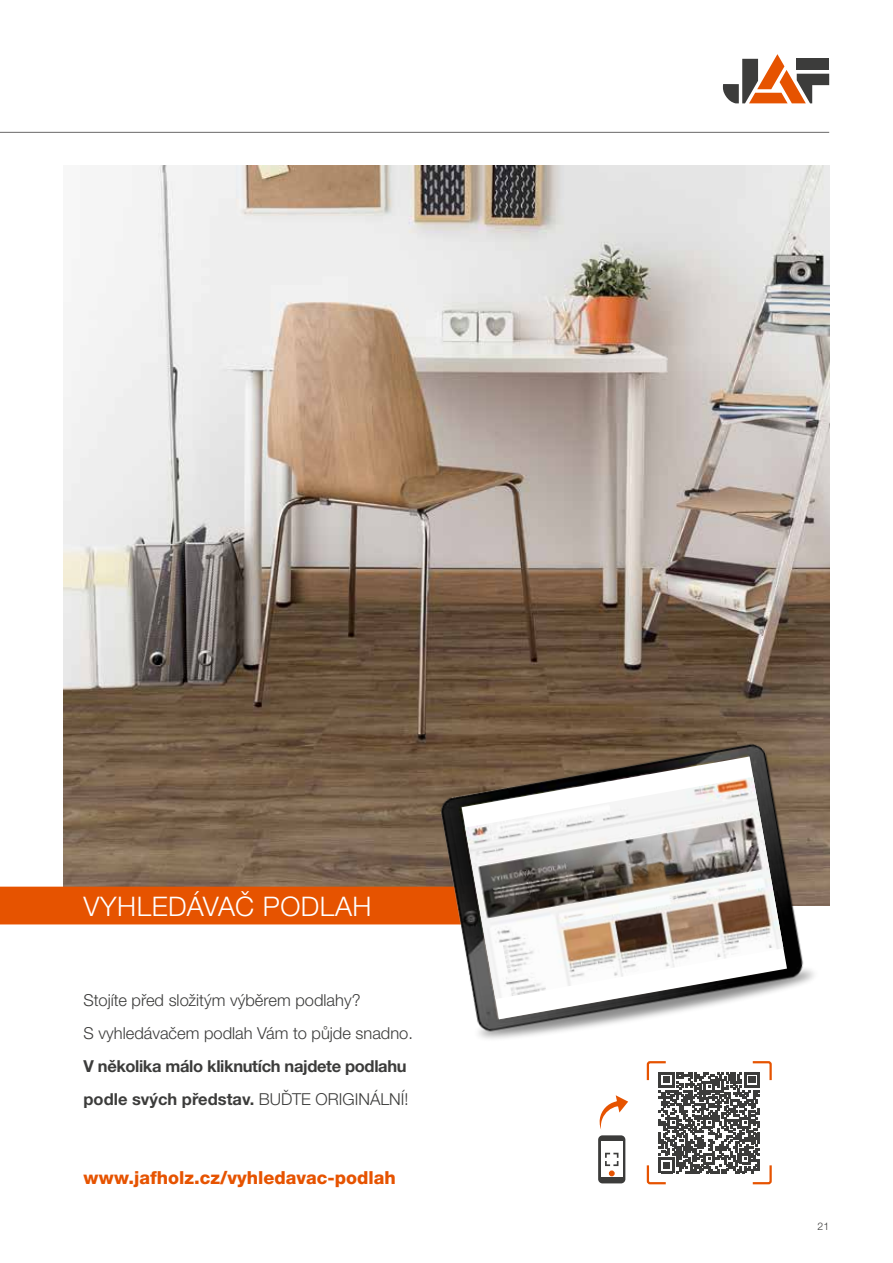
<style>
.page{position:relative;width:893px;height:1263px;background:#fff}
.page>*{position:absolute;margin:0;border:0;box-sizing:border-box;transform-origin:0 0}
.t1{font:300 27px "Helvetica Neue LTW1 G";letter-spacing:.02em;color:#fff}
.t2{font:800 18px "Helvetica Neue LTW1 G";color:#e65300}
.t3{font:700 16.5px/33px "Helvetica Neue LTW1 G";letter-spacing:-.02em;color:#3c3c3b}
.t4{font:300 16.5px/33px "Helvetica Neue LTW1 G";color:#3c3c3b}
.t5{font:300 10.5px "Helvetica Neue LTW1 G";color:#3c3c3b}
.s1{font-weight:300}
</style>
<div class="page">
<hr style="left:0;top:132px;width:829px;height:1px;background:#706f6f">
<svg style="left:722px;top:54px;width:107px;height:49px"></svg>
<img style="left:64px;top:166px;width:765px;height:740px">
<div style="left:0;top:887px;width:419px;height:37px;background:#e65300"></div>
<svg style="left:646px;top:1065px;width:126px;height:120px"></svg>
<div style="left:598px;top:1135px;width:27px;height:48px;background:#3c3c3b;border-radius:4px"></div>
<div style="left:601px;top:1141px;width:22px;height:36px;background:#fff"></div>
<svg style="left:605px;top:1153px;width:13px;height:23px"></svg>
<svg style="left:599px;top:1095px;width:29px;height:35px"></svg>
<img style="left:419px;top:734px;width:409px;height:331px">
<svg style="left:462px;top:756px;width:325px;height:263px"></svg>
<img style="left:465px;top:777px;width:318px;height:222px">
<h1 class="t1" style="left:84px;top:889px;width:290px">VYHLEDÁVAČ PODLAH</h1>
<p class="t4" style="left:84px;top:983px;width:331px">Stojíte před složitým výběrem podlahy?<br>S vyhledávačem podlah Vám to půjde snadno.</p>
<p class="t3" style="left:84px;top:1049px;width:326px">V několika málo kliknutích najdete podlahu podle svých představ. <span class="s1">BUĎTE ORIGINÁLNÍ!</span></p>
<p class="t2" style="left:84px;top:1167px;width:314px">www.jafholz.cz/vyhledavac-podlah</p>
<p class="t5" style="left:817px;top:1220px;width:13px">21</p>
</div>
